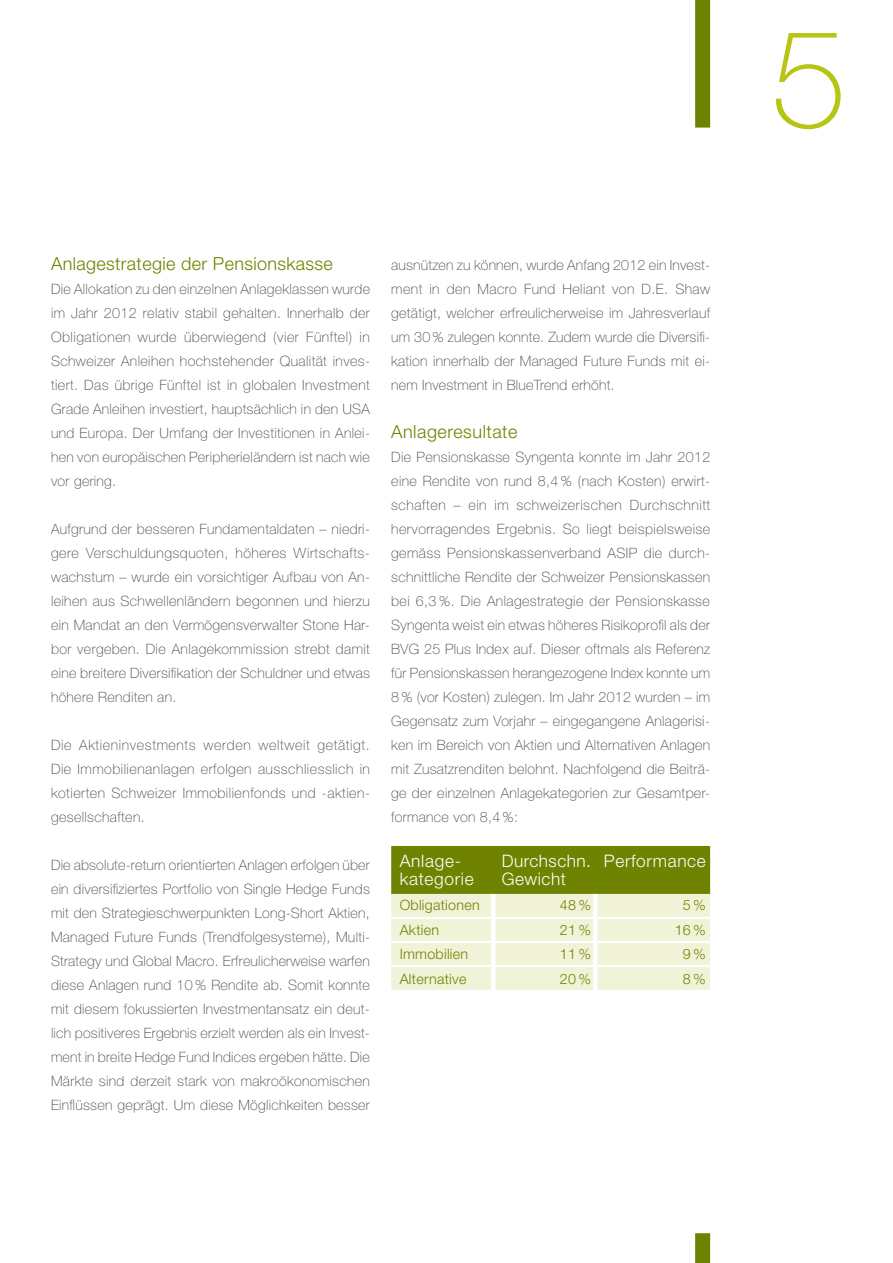
<style>
.page{position:relative;width:893px;height:1263px;background:#fff}
.page>*{position:absolute;margin:0;border:0;box-sizing:border-box;transform-origin:0 0}
.t1{font:100 136.95px "Helvetica Neue LT Std";color:#b8c414}
.t2{font:300 18px "Helvetica Neue LT Std";letter-spacing:.02em;color:#6f8300}
.t3{font:300 17.25px/18px "Helvetica Neue LT Std";letter-spacing:.04em;color:#fff}
.t4{font:100 14.25px/24px "Helvetica Neue LT Std";letter-spacing:.02em;color:#484847;text-align:justify}
.t5{font:300 14.25px "Helvetica Neue LT Std";letter-spacing:.02em;color:#6f8300}
</style>
<div class="page">
<div style="left:695px;top:0;width:15px;height:128px;background:#6f8300"></div>
<div style="left:695px;top:1233px;width:15px;height:30px;background:#6f8300"></div>
<svg style="left:391px;top:846px;width:319px;height:144px;background:#c3cb8c"></svg>
<hr style="left:491px;top:894px;width:4px;height:23px;background:#fff">
<div style="left:593px;top:894px;width:5px;height:23px;background:#fff"></div>
<hr style="left:491px;top:919px;width:4px;height:22px;background:#fff">
<div style="left:593px;top:919px;width:5px;height:22px;background:#fff"></div>
<hr style="left:491px;top:943px;width:4px;height:22px;background:#fff">
<div style="left:593px;top:943px;width:5px;height:22px;background:#fff"></div>
<hr style="left:491px;top:967px;width:4px;height:23px;background:#fff">
<div style="left:593px;top:967px;width:5px;height:23px;background:#fff"></div>
<hr style="left:391px;top:917px;width:102px;height:2px;background:#fff">
<hr style="left:493px;top:917px;width:102px;height:2px;background:#fff">
<hr style="left:595px;top:917px;width:115px;height:2px;background:#fff">
<hr style="left:391px;top:941px;width:102px;height:2px;background:#fff">
<hr style="left:493px;top:941px;width:102px;height:2px;background:#fff">
<hr style="left:595px;top:941px;width:115px;height:2px;background:#fff">
<hr style="left:391px;top:965px;width:102px;height:2px;background:#fff">
<hr style="left:493px;top:965px;width:102px;height:2px;background:#fff">
<hr style="left:595px;top:965px;width:115px;height:2px;background:#fff">
<p class="t2" style="left:51px;top:253px;width:283px">Anlagestrategie der Pensionskasse</p>
<p class="t4" style="left:51px;top:277px;width:321px">Die Allokation zu den einzelnen Anlageklassen wurde im Jahr 2012 relativ stabil gehalten. Innerhalb der Obligationen wurde überwiegend (vier Fünftel) in Schweizer Anleihen hochstehender Qualität inves&shy;tiert. Das übrige Fünftel ist in globalen Investment Grade Anleihen investiert, hauptsächlich in den USA und Europa. Der Umfang der Investitionen in Anlei&shy;hen von europäischen Peripherieländern ist nach wie vor gering.</p>
<p class="t4" style="left:51px;top:517px;width:320px">Aufgrund der besseren Fundamentaldaten – niedri&shy;gere Verschuldungsquoten, höheres Wirtschafts&shy;wachstum – wurde ein vorsichtiger Aufbau von An&shy;leihen aus Schwellenländern begonnen und hierzu ein Mandat an den Vermögensverwalter Stone Har&shy;bor vergeben. Die Anlagekommission strebt damit eine breitere Diversifikation der Schuldner und etwas höhere Renditen an.</p>
<p class="t4" style="left:51px;top:733px;width:321px">Die Aktieninvestments werden weltweit getätigt.<br>Die Immobilienanlagen erfolgen ausschliesslich in kotierten Schweizer Immobilienfonds und -aktien&shy;gesellschaften.</p>
<p class="t4" style="left:51px;top:853px;width:321px">Die absolute-return orientierten Anlagen erfolgen über ein diversifiziertes Portfolio von Single Hedge Funds mit den Strategieschwerpunkten Long-Short Aktien, Managed Future Funds (Trendfolgesysteme), Multi-Strategy und Global Macro. Erfreulicherweise warfen diese Anlagen rund 10 % Rendite ab. Somit konnte mit diesem fokussierten Investmentansatz ein deut&shy;lich positiveres Ergebnis erzielt werden als ein Invest&shy;ment in breite Hedge Fund Indices ergeben hätte. Die Märkte sind derzeit stark von makroökonomischen Einflüssen geprägt. Um diese Möglichkeiten besser</p>
<p class="t4" style="left:391px;top:253px;width:320px">ausnützen zu können, wurde Anfang 2012 ein Invest&shy;ment in den Macro Fund Heliant von D.E. Shaw getätigt, welcher erfreulicherweise im Jahresverlauf um 30% zulegen konnte. Zudem wurde die Diversifi&shy;kation innerhalb der Managed Future Funds mit ei&shy;nem Investment in BlueTrend erhöht.</p>
<p class="t2" style="left:391px;top:421px;width:128px">Anlageresultate</p>
<p class="t4" style="left:391px;top:445px;width:321px">Die Pensionskasse Syngenta konnte im Jahr 2012 eine Rendite von rund 8,4 % (nach Kosten) erwirt&shy;schaften – ein im schweizerischen Durchschnitt hervorragendes Ergebnis. So liegt beispielsweise gemäss Pensionskassenverband ASIP die durch&shy;schnittliche Rendite der Schweizer Pensionskassen bei 6,3 %. Die Anlagestrategie der Pensionskasse Syngenta weist ein etwas höheres Risikoprofil als der BVG 25 Plus Index auf. Dieser oftmals als Referenz für Pensionskassen herangezogene Index konnte um 8 % (vor Kosten) zulegen. Im Jahr 2012 wurden – im Gegensatz zum Vorjahr – eingegangene Anlagerisi&shy;ken im Bereich von Aktien und Alternativen Anlagen mit Zusatzrenditen belohnt. Nachfolgend die Beiträ&shy;ge der einzelnen Anlagekategorien zur Gesamtper&shy;formance von 8,4 %:</p>
<p class="t3" style="left:400px;top:851px;width:75px">Anlage&shy;kategorie</p>
<p class="t3" style="left:502px;top:851px;width:91px">Durchschn.<br>Gewicht</p>
<p class="t3" style="left:604px;top:851px;width:104px">Performance</p>
<p class="t5" style="left:400px;top:897px;width:81px">Obligationen</p>
<p class="t5" style="left:560px;top:897px;width:33px">48%</p>
<p class="t5" style="left:683px;top:897px;width:24px">5%</p>
<p class="t5" style="left:400px;top:921px;width:41px">Aktien</p>
<p class="t5" style="left:560px;top:921px;width:33px">21%</p>
<p class="t5" style="left:675px;top:921px;width:33px">16%</p>
<p class="t5" style="left:400px;top:945px;width:70px">Immobilien</p>
<p class="t5" style="left:560px;top:945px;width:33px">11%</p>
<p class="t5" style="left:683px;top:945px;width:24px">9%</p>
<p class="t5" style="left:400px;top:970px;width:68px">Alternative</p>
<p class="t5" style="left:560px;top:970px;width:33px">20%</p>
<p class="t5" style="left:683px;top:970px;width:24px">8%</p>
<h1 class="t1" style="left:771px;top:1px;width:78px">5</h1>
</div>
